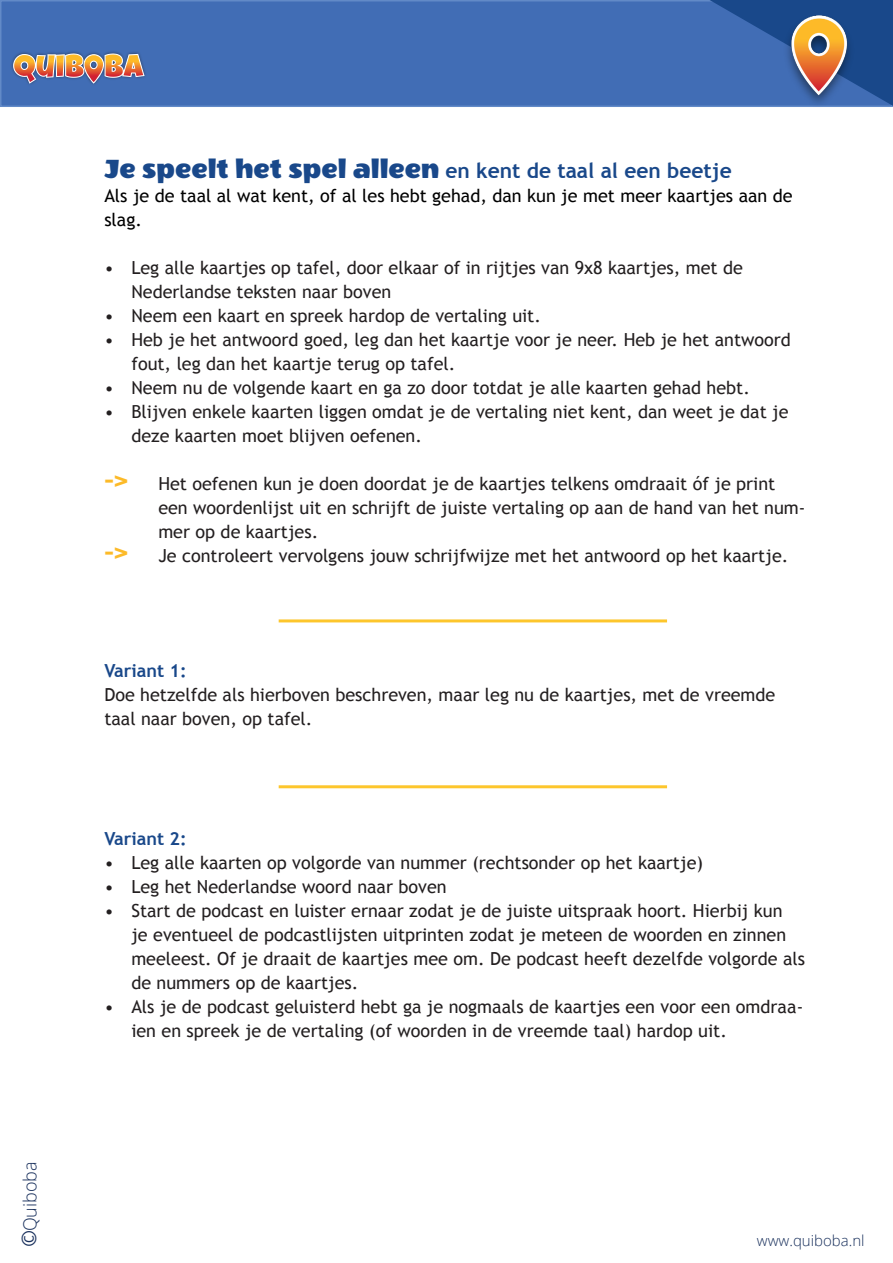
<style>
.page{position:relative;width:893px;height:1263px;background:#fff}
.page>*{position:absolute;margin:0;border:0;box-sizing:border-box;transform-origin:0 0}
.t1{font:30px "Wendy One";color:#fcba28}
.t2{font:700 21px "Trebuchet MS";color:#19488a}
.t3{font:18px/24px "Trebuchet MS";color:#231f20}
.t4{font:18px/24px "Trebuchet MS";color:#000}
.t5{font:700 18px "Trebuchet MS";color:#19488a}
.t6{font:300 18px "Open Sans";color:#1a315d}
.t7{font:300 15px "Open Sans";color:#1a315d}
.s1{font-family:"Trebuchet MS";font-weight:400;font-size:22.5px}
.s2{font-family:"Wendy One";font-weight:400;font-size:30px}
.s3{font-family:"Wendy One";font-size:30px;color:#fcba28}
</style>
<div class="page">
<div style="left:0;top:0;width:893px;height:107px;background:#416db5;border:2px solid #628ac7"></div>
<svg style="left:700px;top:0;width:193px;height:107px"></svg>
<img style="left:777px;top:9px;width:84px;height:98px">
<div style="left:10px;top:50px;width:137px;height:36px;background:#231f20;opacity:.75"></div>
<svg style="left:13px;top:53px;width:132px;height:31px"></svg>
<hr style="left:279px;top:619px;width:388px;height:3px;background:#fdc62c">
<hr style="left:279px;top:785px;width:388px;height:3px;background:#fdc62c">
<p class="t6" style="left:18px;top:1247px;width:87px;rotate:-90deg"><span class="s1">©</span>Quiboba</p>
<p class="t2" style="left:104px;top:157px;width:629px"><span class="s2">Je speelt het spel alleen</span> en kent de taal al een beetje</p>
<p class="t4" style="left:104px;top:184px;width:690px">Als je de taal al wat kent, of al les hebt gehad, dan kun je met meer kaartjes aan de slag.</p>
<p class="t3" style="left:131px;top:256px;width:613px;text-indent:-27px">• Leg alle kaartjes op tafel, door elkaar of in rijtjes van 9x8 kaartjes, met de<br>Nederlandse teksten naar boven</p>
<p class="t3" style="left:104px;top:303px;width:438px">• Neem een kaart en spreek hardop de vertaling uit.</p>
<p class="t3" style="left:131px;top:327px;width:661px;text-indent:-27px">• Heb je het antwoord goed, leg dan het kaartje voor je neer. Heb je het antwoord fout, leg dan het kaartje terug op tafel.</p>
<p class="t3" style="left:104px;top:375px;width:647px">• Neem nu de volgende kaart en ga zo door totdat je alle kaarten gehad hebt.</p>
<p class="t3" style="left:131px;top:399px;width:659px;text-indent:-27px">• Blijven enkele kaarten liggen omdat je de vertaling niet kent, dan weet je dat je deze kaarten moet blijven oefenen.</p>
<h1 class="t1" style="left:104px;top:465px;width:25px">-&gt;</h1>
<p class="t3" style="left:158px;top:472px;width:618px">Het oefenen kun je doen doordat je de kaartjes telkens omdraait óf je print</p>
<p class="t3" style="left:158px;top:496px;width:649px">een woordenlijst uit en schrijft de juiste vertaling op aan de hand van het num-</p>
<p class="t3" style="left:158px;top:519px;width:161px">mer op de kaartjes.</p>
<p class="t3" style="left:104px;top:544px;width:686px"><span class="s3">-&gt;</span> Je controleert vervolgens jouw schrijfwijze met het antwoord op het kaartje.</p>
<p class="t5" style="left:104px;top:659px;width:84px">Variant 1:</p>
<p class="t3" style="left:104px;top:683px;width:673px">Doe hetzelfde als hierboven beschreven, maar leg nu de kaartjes, met de vreemde taal naar boven, op tafel.</p>
<p class="t5" style="left:104px;top:827px;width:84px">Variant 2:</p>
<p class="t3" style="left:104px;top:851px;width:600px">• Leg alle kaarten op volgorde van nummer (rechtsonder op het kaartje)</p>
<p class="t3" style="left:104px;top:875px;width:344px">• Leg het Nederlandse woord naar boven</p>
<p class="t3" style="left:131px;top:899px;width:675px;text-indent:-27px">• Start de podcast en luister ernaar zodat je de juiste uitspraak hoort. Hierbij kun<br>je eventueel de podcastlijsten uitprinten zodat je meteen de woorden en zinnen meeleest. Of je draait de kaartjes mee om. De podcast heeft dezelfde volgorde als de nummers op de kaartjes.</p>
<p class="t3" style="left:131px;top:995px;width:673px;text-indent:-27px">• Als je de podcast geluisterd hebt ga je nogmaals de kaartjes een voor een omdraa&shy;ien en spreek je de vertaling (of woorden in de vreemde taal) hardop uit.</p>
<p class="t7" style="left:757px;top:1230px;width:109px">www.quiboba.nl</p>
</div>
